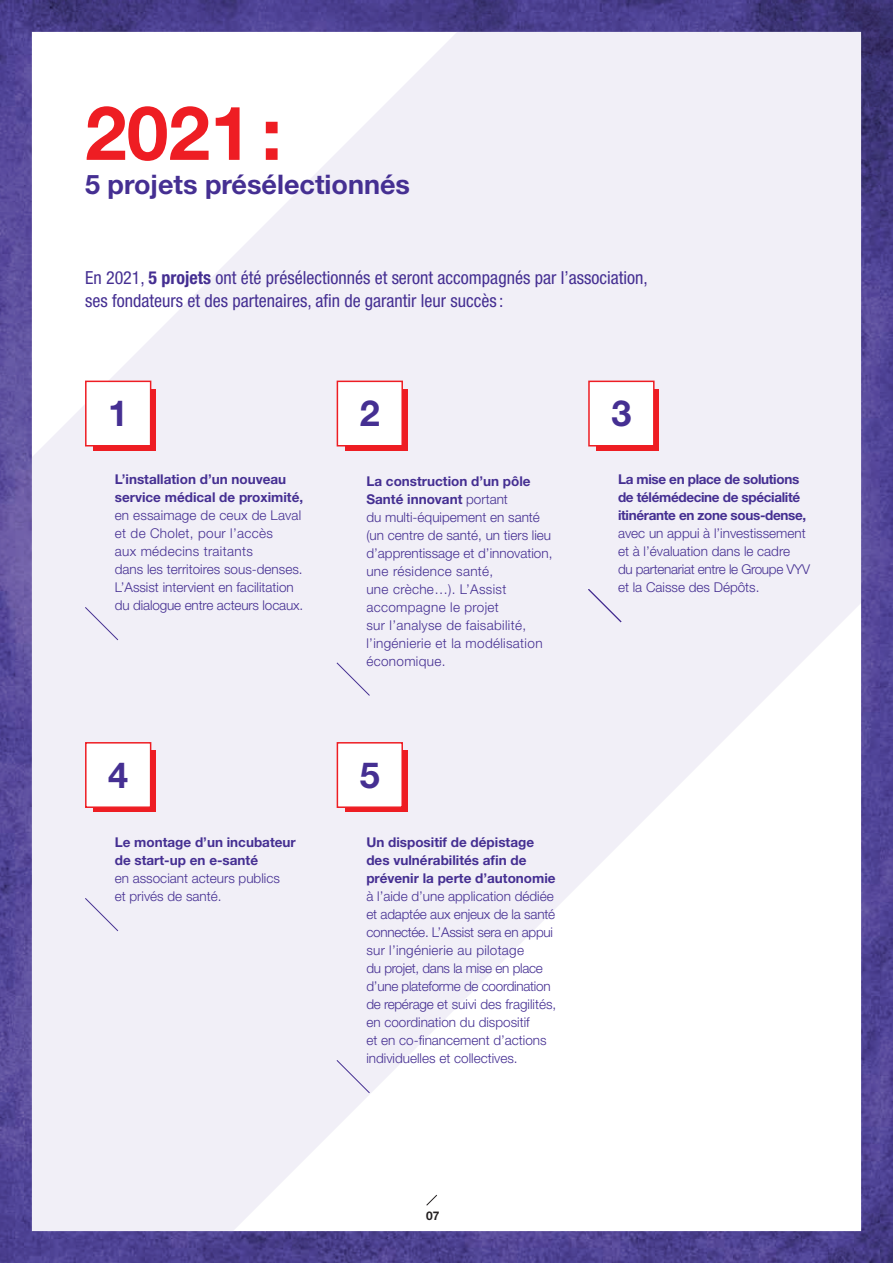
<style>
.page{position:relative;width:893px;height:1263px;background:#fff}
.page>*{position:absolute;margin:0;border:0;box-sizing:border-box;transform-origin:0 0}
.t1{font:700 75px "Helvetica Neue LT Std";color:#ee1d23}
.t2{font:700 36px "Helvetica Neue LT Std";color:#452f92}
.t3{font:700 27px "Helvetica Neue LT Std";color:#452f92}
.t4{font:condensed 18px/22.5px "Helvetica Neue LT Std";color:#452f92}
.t5{font:300 13.5px/18px "Helvetica Neue LT Std";color:#452f92}
.t6{font:300 13.5px/18px "Helvetica Neue LT Std";letter-spacing:.025em;color:#452f92}
.t7{font:700 13.5px/18px "Helvetica Neue LT Std";color:#452f92}
.t8{font:700 13.5px/18px "Helvetica Neue LT Std";letter-spacing:-.025em;color:#452f92}
.t9{font:700 12px "Helvetica Neue LT Std";color:#231f20}
.s1{font-weight:700}
</style>
<div class="page">
<img style="left:0;top:0;width:893px;height:1263px">
<svg style="left:84px;top:606px;width:35px;height:35px"></svg>
<svg style="left:336px;top:662px;width:35px;height:34px"></svg>
<svg style="left:336px;top:1059px;width:35px;height:35px"></svg>
<svg style="left:84px;top:897px;width:35px;height:35px"></svg>
<svg style="left:587px;top:588px;width:35px;height:35px"></svg>
<div style="left:94px;top:389px;width:62px;height:62px;background:#ee1d23"></div>
<div style="left:86px;top:381px;width:65px;height:65px;background:#fff"></div>
<div style="left:85px;top:381px;width:66px;height:65px;border:2px solid #ee1d23"></div>
<div style="left:94px;top:750px;width:62px;height:62px;background:#ee1d23"></div>
<div style="left:345px;top:389px;width:62px;height:62px;background:#ee1d23"></div>
<div style="left:345px;top:750px;width:62px;height:62px;background:#ee1d23"></div>
<div style="left:597px;top:389px;width:62px;height:62px;background:#ee1d23"></div>
<div style="left:337px;top:381px;width:65px;height:65px;background:#fff"></div>
<div style="left:337px;top:381px;width:66px;height:65px;border:2px solid #ee1d23"></div>
<div style="left:589px;top:381px;width:65px;height:65px;background:#fff"></div>
<div style="left:588px;top:381px;width:67px;height:65px;border:2px solid #ee1d23"></div>
<div style="left:86px;top:743px;width:65px;height:64px;background:#fff"></div>
<div style="left:85px;top:742px;width:66px;height:66px;border:2px solid #ee1d23"></div>
<div style="left:337px;top:743px;width:65px;height:64px;background:#fff"></div>
<div style="left:337px;top:742px;width:66px;height:66px;border:2px solid #ee1d23"></div>
<svg style="left:426px;top:1194px;width:11px;height:12px"></svg>
<h1 class="t1" style="left:85px;top:87px;width:199px">2021:</h1>
<h3 class="t3" style="left:85px;top:168px;width:326px">5 projets présélectionnés</h3>
<h3 class="t4" style="left:85px;top:267px;width:564px">En 2021, <span class="s1">5 projets</span> ont été présélectionnés et seront accompagnés par l’association, ses fondateurs et des partenaires, afin de garantir leur succès :</h3>
<h2 class="t2" style="left:108px;top:391px;width:22px">1</h2>
<h2 class="t2" style="left:360px;top:391px;width:22px">2</h2>
<h2 class="t2" style="left:611px;top:391px;width:22px">3</h2>
<p class="t7" style="left:115px;top:470px;width:190px">L’installation d’un nouveau service médical de proximité,</p>
<p class="t5" style="left:115px;top:506px;width:190px">en essaimage de ceux de Laval et de Cholet, pour l’accès<br>aux médecins traitants<br>dans les territoires sous-denses.<br>L’Assist intervient en facilitation du dialogue entre acteurs locaux.</p>
<p class="t6" style="left:366px;top:472px;width:188px"><span class="s1">La construction d’un pôle<br>Santé innovant</span> portant<br>du multi-équipement en santé (un centre de santé, un tiers lieu d’apprentissage et d’innovation, une résidence santé,<br>une crèche…). L’Assist accompagne le projet<br>sur l’analyse de faisabilité, l’ingénierie et la modélisation économique.</p>
<p class="t8" style="left:618px;top:470px;width:190px">La mise en place de solutions de télémédecine de spécialité itinérante en zone sous-dense,</p>
<p class="t5" style="left:618px;top:524px;width:194px">avec un appui à l’investissement et à l’évaluation dans le cadre<br>du partenariat entre le Groupe VYV et la Caisse des Dépôts.</p>
<h2 class="t2" style="left:108px;top:753px;width:22px">4</h2>
<h2 class="t2" style="left:360px;top:753px;width:22px">5</h2>
<p class="t7" style="left:115px;top:833px;width:183px">Le montage d’un incubateur de start-up en e-santé</p>
<p class="t5" style="left:115px;top:869px;width:167px">en associant acteurs publics et privés de santé.</p>
<p class="t7" style="left:366px;top:833px;width:191px">Un dispositif de dépistage des vulnérabilités afin de prévenir la perte d’autonomie</p>
<p class="t5" style="left:366px;top:887px;width:191px">à l’aide d’une application dédiée et adaptée aux enjeux de la santé connectée. L’Assist sera en appui sur l’ingénierie au pilotage<br>du projet, dans la mise en place d’une plateforme de coordination de repérage et suivi des fragilités, en coordination du dispositif<br>et en co-financement d’actions individuelles et collectives.</p>
<p class="t9" style="left:426px;top:1208px;width:15px">07</p>
</div>
